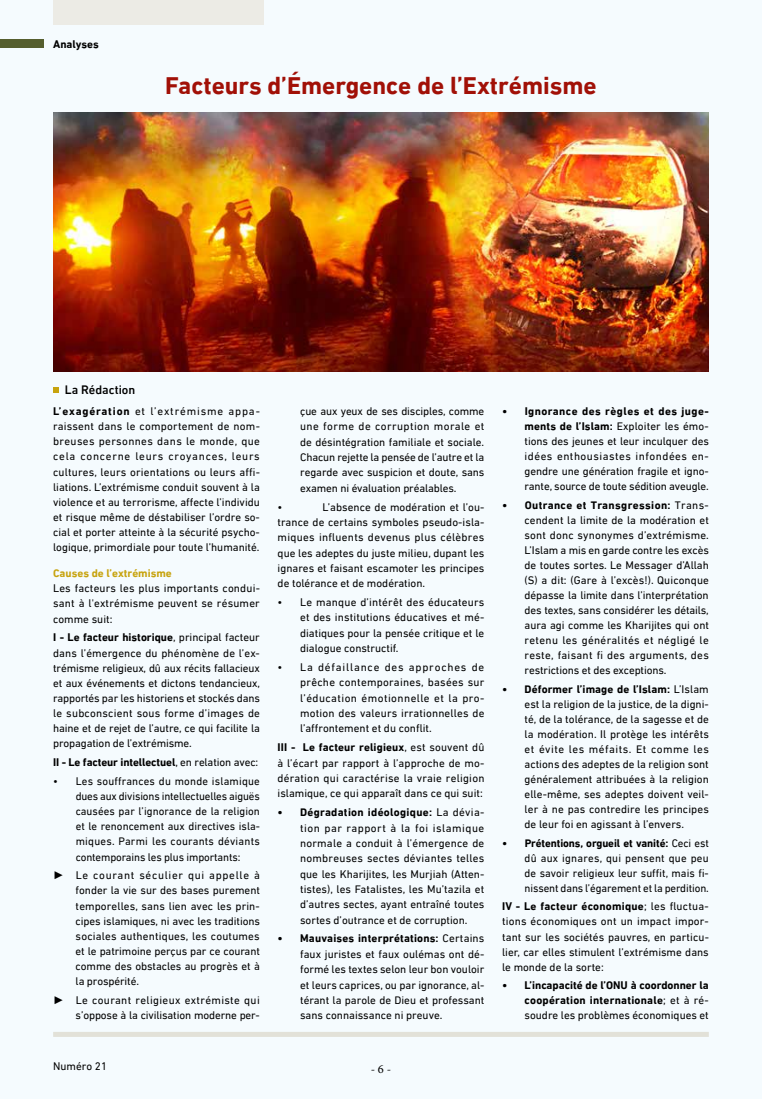
<style>
.page{position:relative;width:762px;height:1099px;background:#fff}
.page>*{position:absolute;margin:0;border:0;box-sizing:border-box;transform-origin:0 0}
.t1{font:700 25px "DIN Next LT Arabic";color:#a11007}
.t2{font:500 12.5px "DIN Next LTW23";color:#000}
.t3{font:12.5px "Minion Pro";color:#000}
.t4{font:11.25px/15.4px "DIN Next LT Arabic";color:#000;text-align:justify}
.t5{font:700 11.25px/15px "DIN Next LT Arabic";color:#000;text-align:justify}
.t6{font:700 11.25px "DIN Next LT Arabic";color:#c7a30e}
.s1{font-weight:700}
.s2{font-weight:400}
.s3{font-family:"Arial"}
</style>
<div class="page">
<div style="left:0;top:0;width:762px;height:1098px;background:#f5fbfe"></div>
<svg style="left:53px;top:387px;width:6px;height:6px"></svg>
<img style="left:53px;top:113px;width:656px;height:258px">
<div style="left:53px;top:0;width:210px;height:25px;background:#ecebe5"></div>
<div style="left:53px;top:1031px;width:656px;height:5px;background:#e2e1d8"></div>
<div style="left:0;top:40px;width:43px;height:8px;background:#555e2e"></div>
<p class="t5" style="left:53px;top:36px;width:47px">Analyses</p>
<h1 class="t1" style="left:165px;top:71px;width:433px">Facteurs d’Émergence de l’Extrémisme</h1>
<p class="t2" style="left:65px;top:382px;width:72px">La Rédaction</p>
<p class="t4" style="left:53px;top:403px;width:208px"><span class="s1">L’exagération</span> et l’extrémisme appa&shy;raissent dans le comportement de nom&shy;breuses personnes dans le monde, que cela concerne leurs croyances, leurs cultures, leurs orientations ou leurs affi&shy;liations. L’extrémisme conduit souvent à la violence et au terrorisme, affecte l’individu et risque même de déstabiliser l’ordre so&shy;cial et porter atteinte à la sécurité psycho&shy;logique, primordiale pour toute l’humanité.</p>
<p class="t6" style="left:53px;top:566px;width:120px">Causes de l’extrémisme</p>
<p class="t4" style="left:53px;top:581px;width:208px">Les facteurs les plus importants condui&shy;sant à l'extrémisme peuvent se résumer comme suit:</p>
<p class="t4" style="left:53px;top:630px;width:208px"><span class="s1">I - Le facteur historique</span>, principal facteur dans l’émergence du phénomène de l’ex&shy;trémisme religieux, dû aux récits fallacieux et aux événements et dictons tendancieux, rapportés par les historiens et stockés dans le subconscient sous forme d’images de haine et de rejet de l’autre, ce qui facilite la propagation de l’extrémisme.</p>
<p class="t5" style="left:53px;top:754px;width:207px">II - Le facteur intellectuel<span class="s2">, en relation avec:</span></p>
<p class="t4" style="left:76px;top:773px;width:186px;text-indent:-22px">• Les souffrances du monde islamique dues aux divisions intellectuelles aiguës causées par l’ignorance de la religion et le renoncement aux directives isla&shy;miques. Parmi les courants déviants contemporains les plus importants:</p>
<p class="t4" style="left:76px;top:867px;width:186px;text-indent:-22px"><span class="s3">►</span> Le courant séculier qui appelle à fonder la vie sur des bases purement temporelles, sans lien avec les prin&shy;cipes islamiques, ni avec les traditions sociales authentiques, les coutumes et le patrimoine perçus par ce courant comme des obstacles au progrès et à la prospérité.</p>
<p class="t4" style="left:53px;top:992px;width:208px;text-align:right"><span class="s3">►</span> Le courant religieux extrémiste qui s’oppose à la civilisation moderne per-</p>
<p class="t4" style="left:300px;top:403px;width:186px">çue aux yeux de ses disciples, comme une forme de corruption morale et de désintégration familiale et sociale.<br>Chacun rejette la pensée de l’autre et la regarde avec suspicion et doute, sans examen ni évaluation préalables.</p>
<p class="t4" style="left:278px;top:499px;width:208px;text-indent:45px">L’absence de modération et l’ou&shy;trance de certains symboles pseudo-isla&shy;miques influents devenus plus célèbres que les adeptes du juste milieu, dupant les ignares et faisant escamoter les principes de tolérance et de modération.</p>
<p class="t4" style="left:300px;top:594px;width:186px;text-indent:-22px">• Le manque d’intérêt des éducateurs et des institutions éducatives et mé&shy;diatiques pour la pensée critique et le dialogue constructif.</p>
<p class="t4" style="left:300px;top:659px;width:186px;text-indent:-22px">• La défaillance des approches de prêche contemporaines, basées sur l’éducation émotionnelle et la pro&shy;motion des valeurs irrationnelles de l’affrontement et du conflit.</p>
<p class="t4" style="left:278px;top:739px;width:208px"><span class="s1">III - Le facteur religieux</span>, est souvent dû à l’écart par rapport à l’approche de mo&shy;dération qui caractérise la vraie religion islamique, ce qui apparaît dans ce qui suit:</p>
<p class="t4" style="left:300px;top:804px;width:186px;text-indent:-22px"><span class="s1">• Dégradation idéologique:</span> La dévia&shy;tion par rapport à la foi islamique normale a conduit à l’émergence de nombreuses sectes déviantes telles que les Kharijites, les Murjiah (Atten&shy;tistes), les Fatalistes, les Mu’tazila et d’autres sectes, ayant entraîné toutes sortes d’outrance et de corruption.</p>
<p class="t4" style="left:300px;top:930px;width:186px;text-indent:-22px"><span class="s1">• Mauvaises interprétations:</span> Certains faux juristes et faux oulémas ont dé&shy;formé les textes selon leur bon vouloir et leurs caprices, ou par ignorance, al&shy;térant la parole de Dieu et professant sans connaissance ni preuve.</p>
<p class="t4" style="left:278px;top:499px;width:6px">•</p>
<p class="t4" style="left:53px;top:1058px;width:55px">Numéro 21</p>
<p class="t3" style="left:371px;top:1060px;width:22px">- 6 -</p>
<p class="t4" style="left:524px;top:403px;width:186px;line-height:15px;text-indent:-22px"><span class="s1">• Ignorance des règles et des juge&shy;ments de l’Islam:</span> Exploiter les émo&shy;tions des jeunes et leur inculquer des idées enthousiastes infondées en&shy;gendre une génération fragile et igno&shy;rante, source de toute sédition aveugle.</p>
<p class="t4" style="left:524px;top:497px;width:186px;line-height:15px;text-indent:-22px"><span class="s1">• Outrance et Transgression:</span> Trans&shy;cendent la limite de la modération et sont donc synonymes d’extrémisme.<br>L’Islam a mis en garde contre les excès de toutes sortes. Le Messager d’Allah (S) a dit: (Gare à l’excès!). Quiconque dépasse la limite dans l’interprétation des textes, sans considérer les détails, aura agi comme les Kharijites qui ont retenu les généralités et négligé le reste, faisant fi des arguments, des restrictions et des exceptions.</p>
<p class="t4" style="left:524px;top:681px;width:186px;line-height:15px;text-indent:-22px"><span class="s1">• Déformer l’image de l’Islam:</span> L’Islam est la religion de la justice, de la digni&shy;té, de la tolérance, de la sagesse et de la modération. Il protège les intérêts et évite les méfaits. Et comme les actions des adeptes de la religion sont généralement attribuées à la religion elle-même, ses adeptes doivent veil&shy;ler à ne pas contredire les principes de leur foi en agissant à l’envers.</p>
<p class="t4" style="left:524px;top:835px;width:186px;line-height:15px;text-indent:-22px"><span class="s1">• Prétentions, orgueil et vanité:</span> Ceci est dû aux ignares, qui pensent que peu de savoir religieux leur suffit, mais fi&shy;nissent dans l’égarement et la perdition.</p>
<p class="t4" style="left:502px;top:899px;width:208px;line-height:15px"><span class="s1">IV - Le facteur économique</span>; les fluctua&shy;tions économiques ont un impact impor&shy;tant sur les sociétés pauvres, en particu&shy;lier, car elles stimulent l’extrémisme dans le monde de la sorte:</p>
<p class="t5" style="left:524px;top:977px;width:186px;text-indent:-22px">• L’incapacité de l’ONU à coordonner la coopération internationale<span class="s2">; et à ré&shy;soudre les problèmes économiques et</span></p>
</div>
